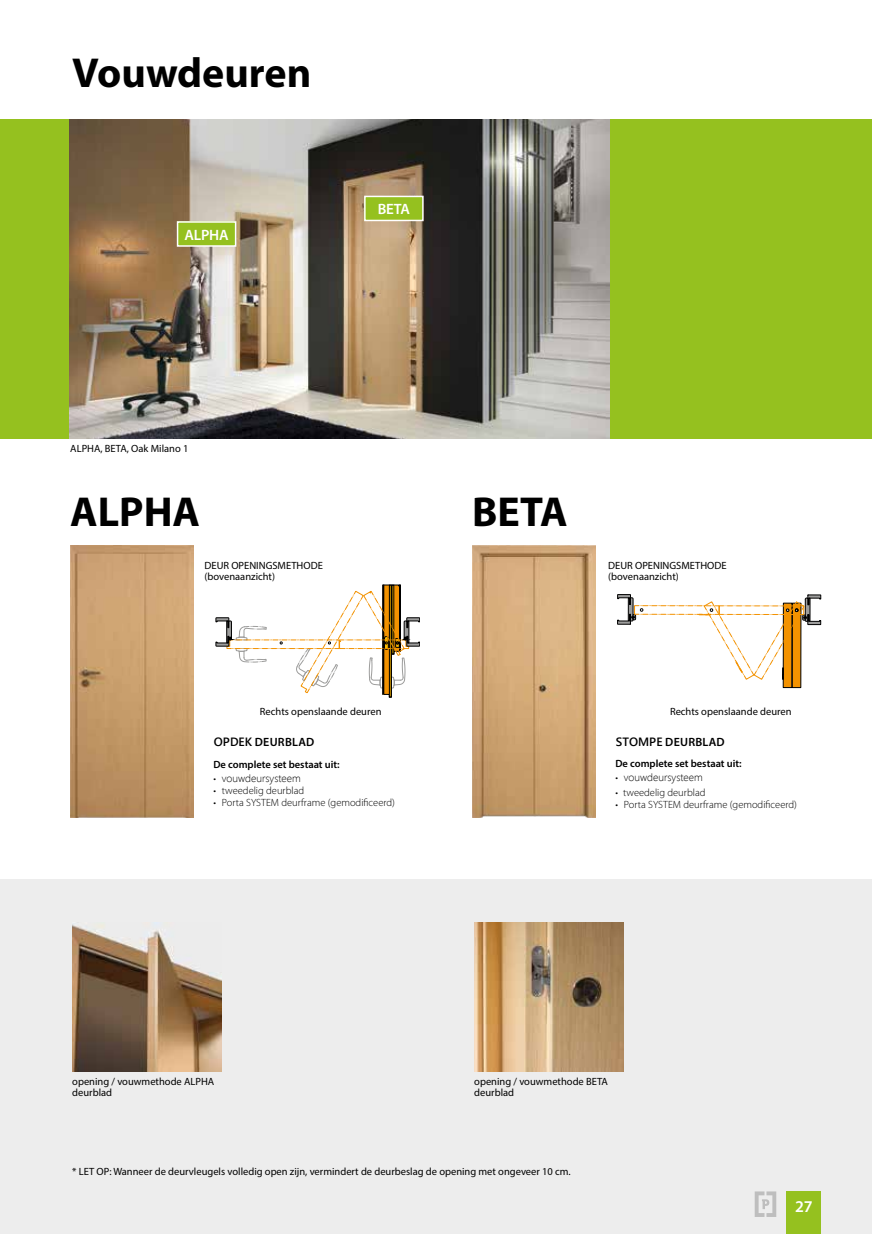
<style>
.page{position:relative;width:872px;height:1234px;background:#fff}
.page>*{position:absolute;margin:0;border:0;box-sizing:border-box;transform-origin:0 0}
.t1{font:700 42px "Myriad Pro";color:#000}
.t2{font:600 16.5px "Myriad Pro";color:#fff}
.t3{font:600 15px "Myriad Pro";letter-spacing:-.015em;color:#fff}
.t4{font:600 12px "Myriad Pro";letter-spacing:.02em;color:#000}
.t5{font:10.5px/11.2px "Myriad Pro";color:#000}
.t6{font:300 10.5px "Myriad Pro";color:#000}
.t7{font:600 10.5px "Myriad Pro";color:#000}
.t8{font:300 10.5px "Segoe UI";color:#000}
.s1{font-family:"Segoe UI"}
.s2{font-family:"Myriad Pro"}
</style>
<div class="page">
<div style="left:0;top:879px;width:872px;height:354px;background:#ededed"></div>
<div style="left:0;top:119px;width:872px;height:319px;background:#95c11f"></div>
<img style="left:70px;top:546px;width:124px;height:270px">
<img style="left:69px;top:119px;width:540px;height:319px">
<svg style="left:215px;top:584px;width:204px;height:113px"></svg>
<svg style="left:617px;top:594px;width:204px;height:93px"></svg>
<img style="left:472px;top:545px;width:123px;height:272px">
<img style="left:474px;top:922px;width:149px;height:148px">
<img style="left:72px;top:922px;width:149px;height:148px">
<div style="left:178px;top:222px;width:58px;height:24px;background:#95c11f"></div>
<div style="left:177px;top:221px;width:59px;height:26px;border:2px solid #fff"></div>
<div style="left:365px;top:196px;width:58px;height:24px;background:#95c11f"></div>
<div style="left:364px;top:196px;width:59px;height:25px;border:2px solid #fff"></div>
<div style="left:787px;top:1191px;width:34px;height:42px;background:#95c11f"></div>
<svg style="left:754px;top:1191px;width:22px;height:25px"></svg>
<h1 class="t1" style="left:72px;top:46px;width:241px">Vouwdeuren</h1>
<h3 class="t3" style="left:185px;top:225px;width:46px">ALPHA</h3>
<h3 class="t3" style="left:378px;top:199px;width:34px">BETA</h3>
<p class="t5" style="left:70px;top:442px;width:120px">ALPHA, BETA, Oak Milano 1</p>
<h1 class="t1" style="left:70px;top:484px;width:131px">ALPHA</h1>
<h1 class="t1" style="left:472px;top:484px;width:97px">BETA</h1>
<p class="t5" style="left:204px;top:559px;width:120px">DEUR OPENINGSMETHODE (bovenaanzicht)</p>
<p class="t5" style="left:608px;top:559px;width:120px">DEUR OPENINGSMETHODE (bovenaanzicht)</p>
<p class="t5" style="left:260px;top:705px;width:123px">Rechts openslaande deuren</p>
<p class="t5" style="left:670px;top:705px;width:123px">Rechts openslaande deuren</p>
<p class="t4" style="left:214px;top:734px;width:102px"><span class="s1">OPDEK</span> DEURBLAD</p>
<p class="t4" style="left:616px;top:734px;width:110px"><span class="s1">STOMPE</span> DEURBLAD</p>
<p class="t7" style="left:213px;top:757px;width:128px">De complete set bestaat uit:</p>
<p class="t8" style="left:213px;top:770px;width:89px"><span class="s2">•</span> vouwdeursysteem</p>
<p class="t6" style="left:213px;top:784px;width:92px">• tweedelig deurblad</p>
<p class="t6" style="left:213px;top:796px;width:183px">• Porta SYSTEM deurframe (gemodificeerd)</p>
<p class="t7" style="left:615px;top:757px;width:128px">De complete set bestaat uit:</p>
<p class="t8" style="left:615px;top:770px;width:89px"><span class="s2">•</span> vouwdeursysteem</p>
<p class="t6" style="left:615px;top:786px;width:92px">• tweedelig deurblad</p>
<p class="t6" style="left:615px;top:798px;width:183px">• Porta SYSTEM deurframe (gemodificeerd)</p>
<p class="t5" style="left:72px;top:1075px;width:143px">opening / vouwmethode ALPHA deurblad</p>
<p class="t5" style="left:474px;top:1075px;width:135px">opening / vouwmethode BETA deurblad</p>
<p class="t5" style="left:72px;top:1165px;width:500px">* LET OP: Wanneer de deurvleugels volledig open zijn, vermindert de deurbeslag de opening met ongeveer 10 cm.</p>
<h2 class="t2" style="left:795px;top:1195px;width:19px">27</h2>
</div>
